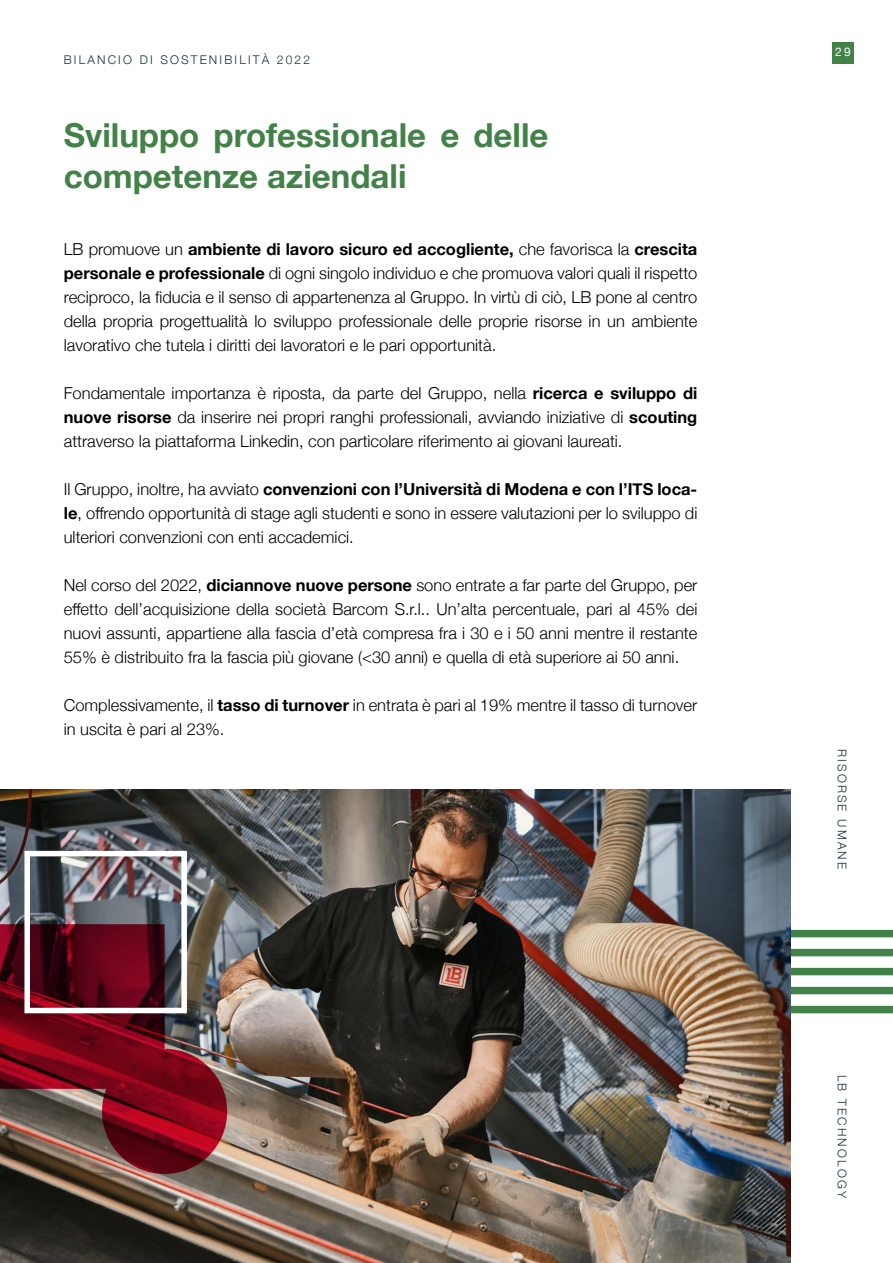
<style>
.page{position:relative;width:893px;height:1263px;background:#fff}
.page>*{position:absolute;margin:0;border:0;box-sizing:border-box;transform-origin:0 0}
.t1{font:700 33px/40.5px "Helvetica Neue";color:#428147}
.t2{font:300 16.5px/24px "Helvetica Neue";color:#000;text-align:justify}
.t3{font:300 12px "Helvetica Neue";letter-spacing:.18em;color:#17303d}
.t4{font:12px "Helvetica Neue";color:#fff}
.s1{font-weight:700}
</style>
<div class="page">
<div style="left:832px;top:42px;width:22px;height:21px;background:#428147"></div>
<div style="left:791px;top:1006px;width:102px;height:7px;background:#428147"></div>
<div style="left:791px;top:987px;width:102px;height:7px;background:#428147"></div>
<div style="left:791px;top:968px;width:102px;height:7px;background:#428147"></div>
<div style="left:791px;top:949px;width:102px;height:7px;background:#428147"></div>
<div style="left:791px;top:930px;width:102px;height:7px;background:#428147"></div>
<img style="left:0;top:789px;width:791px;height:474px">
<img style="left:0;top:924px;width:227px;height:250px">
<div style="left:24px;top:851px;width:163px;height:162px;border:6px solid #fff"></div>
<p class="t3" style="left:64px;top:50px;width:248px">BILANCIO DI SOSTENIBILITÀ 2022</p>
<h1 class="t1" style="left:64px;top:116px;width:486px">Sviluppo professionale e delle competenze aziendali</h1>
<p class="t2" style="left:64px;top:236px;width:635px">LB promuove un <span class="s1">ambiente di lavoro sicuro ed accogliente,</span> che favorisca la <span class="s1">crescita personale e professionale</span> di ogni singolo individuo e che promuova valori quali il rispetto reciproco, la fiducia e il senso di appartenenza al Gruppo. In virtù di ciò, LB pone al centro della propria progettualità lo sviluppo professionale delle proprie risorse in un ambiente lavorativo che tutela i diritti dei lavoratori e le pari opportunità.</p>
<p class="t2" style="left:64px;top:380px;width:635px">Fondamentale importanza è riposta, da parte del Gruppo, nella <span class="s1">ricerca e sviluppo di nuove risorse</span> da inserire nei propri ranghi professionali, avviando iniziative di <span class="s1">scouting </span>attraverso la piattaforma Linkedin, con particolare riferimento ai giovani laureati.</p>
<p class="t2" style="left:64px;top:476px;width:635px">Il Gruppo, inoltre, ha avviato <span class="s1">convenzioni con l’Università di Modena e con l’ITS loca&shy;le</span>, offrendo opportunità di stage agli studenti e sono in essere valutazioni per lo sviluppo di ulteriori convenzioni con enti accademici.</p>
<p class="t2" style="left:64px;top:572px;width:635px">Nel corso del 2022, <span class="s1">diciannove nuove persone</span> sono entrate a far parte del Gruppo, per effetto dell’acquisizione della società Barcom S.r.l.. Un’alta percentuale, pari al 45% dei nuovi assunti, appartiene alla fascia d’età compresa fra i 30 e i 50 anni mentre il restante 55% è distribuito fra la fascia più giovane (&lt;30 anni) e quella di età superiore ai 50 anni.</p>
<p class="t2" style="left:64px;top:692px;width:635px">Complessivamente, il <span class="s1">tasso di turnover</span> in entrata è pari al 19% mentre il tasso di turnover in uscita è pari al 23%.</p>
<p class="t4" style="left:835px;top:43px;width:17px">29</p>
<p class="t3" style="left:852px;top:749px;width:122px;rotate:90deg">RISORSE UMANE</p>
<p class="t3" style="left:852px;top:1075px;width:125px;rotate:90deg">LB TECHNOLOGY</p>
</div>
